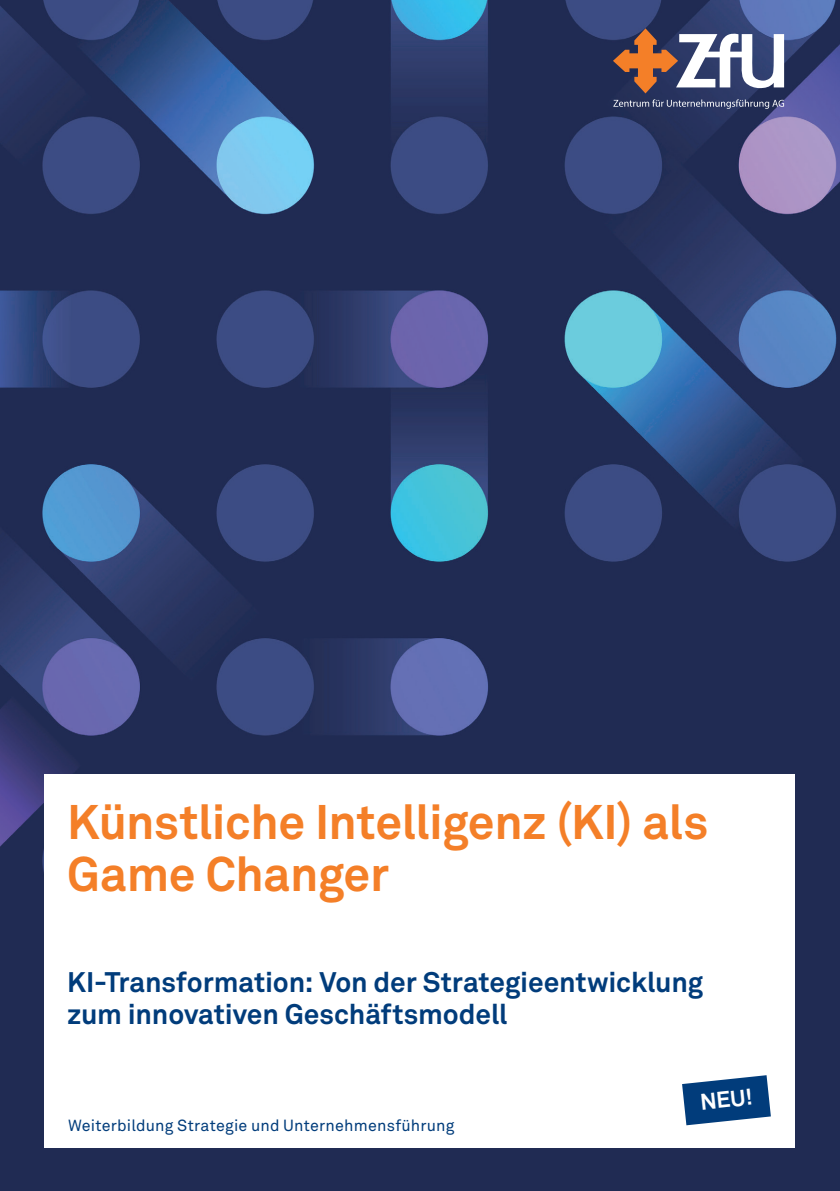
<style>
.page{position:relative;width:840px;height:1191px;background:#fff}
.page>*{position:absolute;margin:0;border:0;box-sizing:border-box;transform-origin:0 0}
.t1{font:700 48px/52px "Akkurat Office";letter-spacing:-.01em;color:#f47f28}
.t2{font:700 28px/32px "Akkurat Office";letter-spacing:-.005em;color:#013c7b}
.t3{font:700 22.6px "Akkurat Office";color:#fff}
.t4{font:16px "Akkurat Office";letter-spacing:.01em;color:#013c7b}
</style>
<div class="page">
<img style="left:0;top:0;width:839px;height:1191px">
<svg style="left:612px;top:28px;width:171px;height:65px"></svg>
<svg style="left:613px;top:99px;width:170px;height:10px;background:#515a7c"></svg>
<div style="left:44px;top:774px;width:750px;height:373px;background:#fff"></div>
<svg style="left:682px;top:1075px;width:88px;height:50px"></svg>
<h1 class="t1" style="left:67px;top:796px;width:642px">Künstliche Intelligenz (KI) als<br>Game Changer</h1>
<p class="t2" style="left:67px;top:966px;width:637px">KI-Transformation: Von der Strategieentwicklung zum innovativen Geschäftsmodell</p>
<p class="t4" style="left:68px;top:1116px;width:387px">Weiterbildung Strategie und Unternehmensführung</p>
<p class="t3" style="left:698px;top:1088px;width:54px;rotate:-6deg">NEU!</p>
</div>
